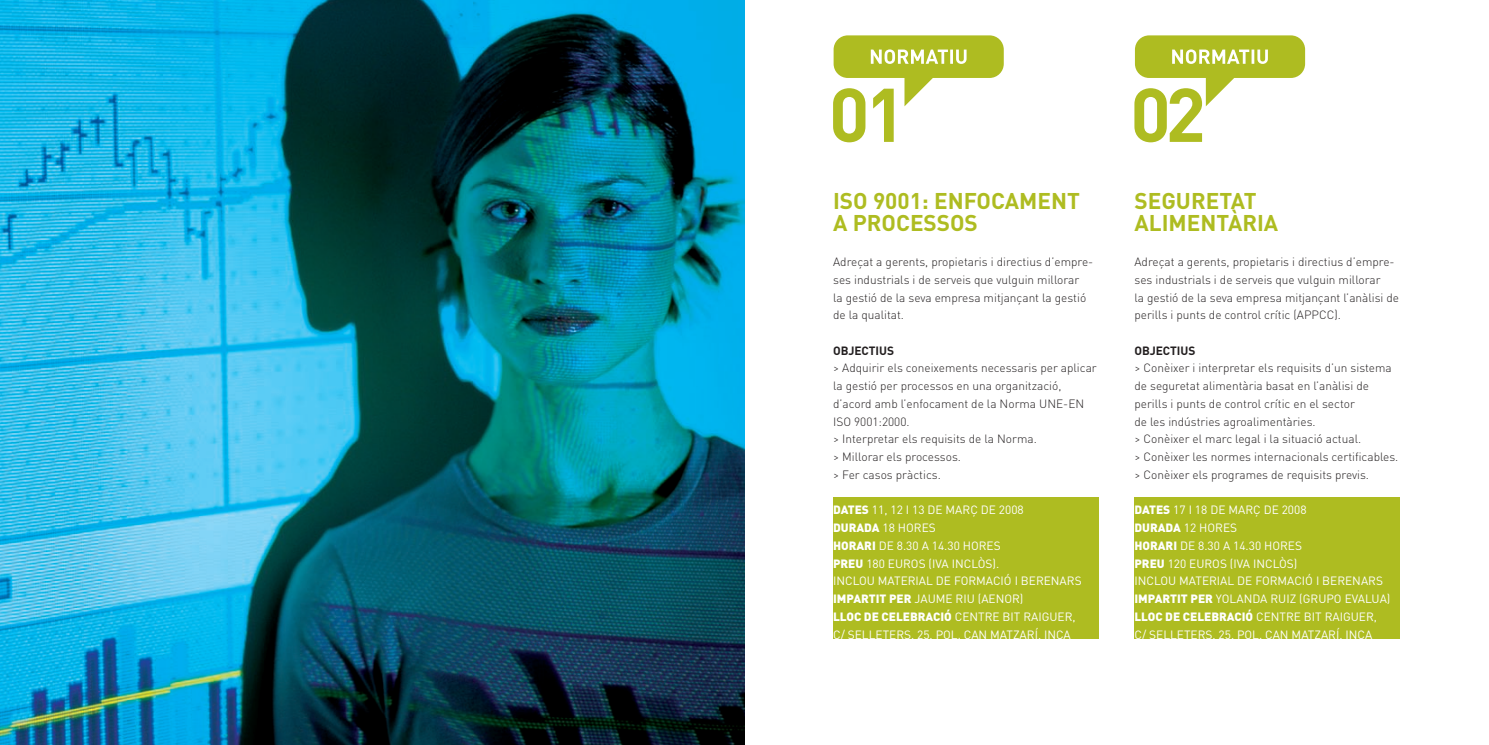
<style>
.page{position:relative;width:1489px;height:745px;background:#fff}
.page>*{position:absolute;margin:0;border:0;box-sizing:border-box;transform-origin:0 0}
.t1{font:700 74.75px "DIN";color:#aebc21}
.t2{font:700 22.5px/21.2px "DIN";color:#aebc21}
.t3{font:300 11.88px/17.8px "DIN";color:#231f20}
.t4{font:11.88px/17.8px "DIN";color:#fff}
.t5{font:700 11.88px "DIN";color:#231f20}
.s1{font-weight:900}
</style>
<div class="page">
<div style="left:833px;top:496px;width:265px;height:142px;background:#aebc21"></div>
<div style="left:1134px;top:496px;width:266px;height:142px;background:#aebc21"></div>
<img style="left:0;top:0;width:744px;height:744px">
<svg style="left:833px;top:35px;width:170px;height:71px"></svg>
<svg style="left:1134px;top:35px;width:170px;height:71px"></svg>
<h1 class="t1" style="left:829px;top:66px;width:79px">01</h1>
<h2 class="t2" style="left:833px;top:189px;width:248px">ISO 9001: ENFOCAMENT<br>A PROCESSOS</h2>
<p class="t3" style="left:833px;top:252px;width:262px">Adreçat a gerents, propietaris i directius d’empre&shy;ses industrials i de serveis que vulguin millorar<br>la gestió de la seva empresa mitjançant la gestió de la qualitat.</p>
<p class="t5" style="left:833px;top:342px;width:62px">OBJECTIUS</p>
<p class="t3" style="left:833px;top:359px;width:265px">&gt; Adquirir els coneixements necessaris per aplicar la gestió per processos en una organització, d’acord amb l’enfocament de la Norma UNE-EN ISO 9001:2000.<br>&gt; Interpretar els requisits de la Norma.<br>&gt; Millorar els processos.<br>&gt; Fer casos pràctics.</p>
<h1 class="t1" style="left:1130px;top:66px;width:77px">02</h1>
<h2 class="t2" style="left:1134px;top:189px;width:145px">SEGURETAT<br>ALIMENTÀRIA</h2>
<p class="t3" style="left:1134px;top:252px;width:266px">Adreçat a gerents, propietaris i directius d’empre&shy;ses industrials i de serveis que vulguin millorar<br>la gestió de la seva empresa mitjançant l’anàlisi de perills i punts de control crític (APPCC).</p>
<p class="t5" style="left:1134px;top:342px;width:62px">OBJECTIUS</p>
<p class="t3" style="left:1134px;top:359px;width:265px">&gt; Conèixer i interpretar els requisits d’un sistema de seguretat alimentària basat en l’anàlisi de perills i punts de control crític en el sector<br>de les indústries agroalimentàries.<br>&gt; Conèixer el marc legal i la situació actual.<br>&gt; Conèixer les normes internacionals certificables. &gt; Conèixer els programes de requisits previs.</p>
<p class="t4" style="left:833px;top:500px;width:250px"><span class="s1">DATES</span> 11, 12 I 13 DE MARÇ DE 2008<br><span class="s1">DURADA</span> 18 HORES<br><span class="s1">HORARI</span> DE 8.30 A 14.30 HORES<br><span class="s1">PREU</span> 180 EUROS (IVA INCLÒS).<br>INCLOU MATERIAL DE FORMACIÓ I BERENARS<br><span class="s1">IMPARTIT PER</span> JAUME RIU (AENOR)<br><span class="s1">LLOC DE CELEBRACIÓ</span> CENTRE BIT RAIGUER,<br>C/ SELLETERS, 25, POL. CAN MATZARÍ, INCA</p>
<p class="t4" style="left:1134px;top:500px;width:257px"><span class="s1">DATES</span> 17 I 18 DE MARÇ DE 2008<br><span class="s1">DURADA</span> 12 HORES<br><span class="s1">HORARI</span> DE 8.30 A 14.30 HORES<br><span class="s1">PREU</span> 120 EUROS (IVA INCLÒS)<br>INCLOU MATERIAL DE FORMACIÓ I BERENARS<br><span class="s1">IMPARTIT PER</span> YOLANDA RUIZ (GRUPO EVALUA)<br><span class="s1">LLOC DE CELEBRACIÓ</span> CENTRE BIT RAIGUER,<br>C/ SELLETERS, 25, POL. CAN MATZARÍ, INCA</p>
</div>
